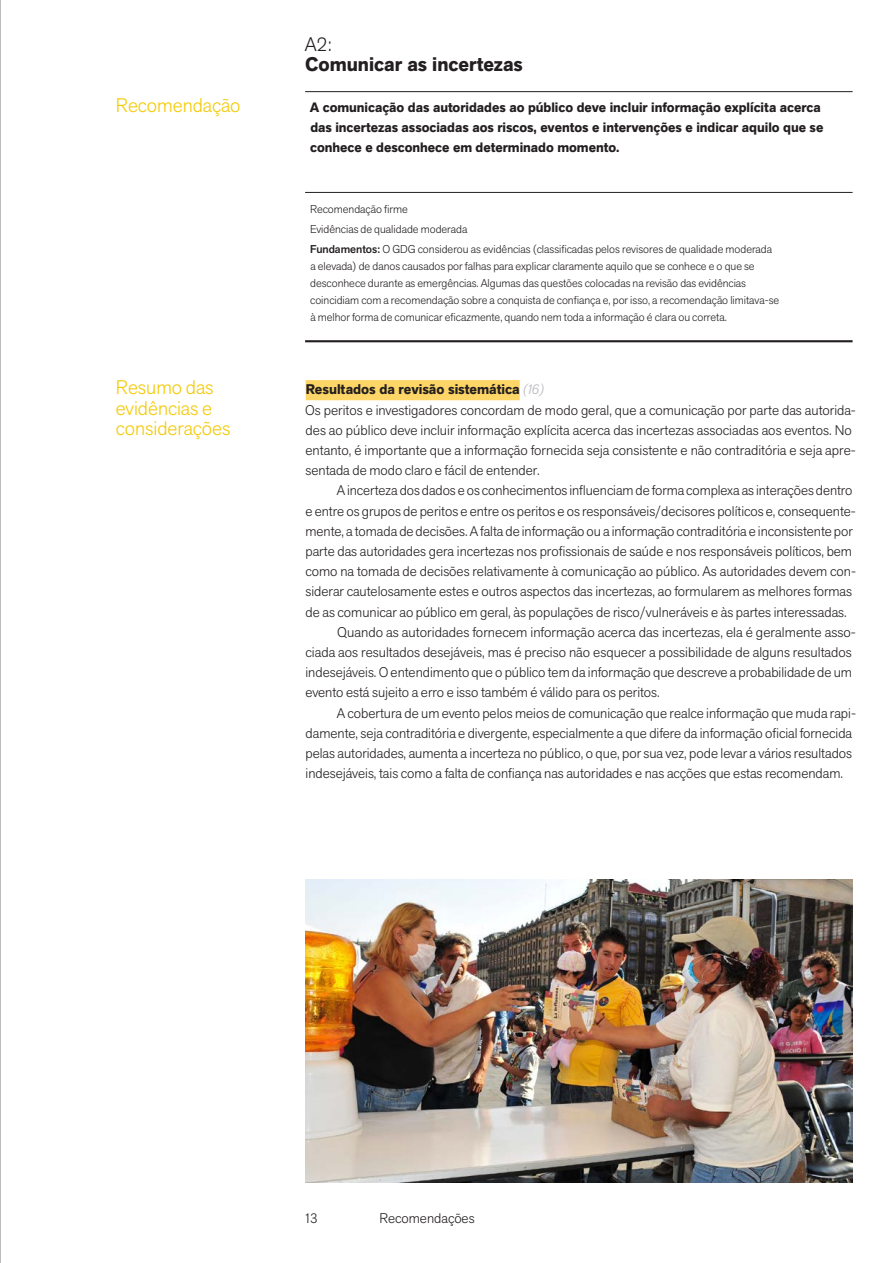
<style>
.page{position:relative;width:893px;height:1263px;background:#fff}
.page>*{position:absolute;margin:0;border:0;box-sizing:border-box;transform-origin:0 0}
.t1{font:300 19.5px/20.2px "Akzid Grtsk Next";color:#f4ca05}
.t2{font:700 19.5px "Akzid Grtsk Next";color:#231f20}
.t3{font:300 19.5px "Akzid Grtsk Next";color:#231f20}
.t4{font:300 13.8px/20.2px "Akzid Grtsk Next";color:#231f20}
.t5{font:700 13.5px/20.2px "Akzid Grtsk Next";color:#231f20}
.t6{font:300 11.25px/16.8px "Akzid Grtsk Next";color:#231f20}
.s1{font-weight:500}
.s2{font-weight:700}
.s3{font-style:italic;color:#b2b3b7}
</style>
<div class="page">
<img style="left:305px;top:879px;width:548px;height:303px">
<hr style="left:0;top:0;width:1px;height:1263px;background:#b2b3b7">
<hr style="left:305px;top:91px;width:548px;height:1px;background:#231f20">
<hr style="left:305px;top:192px;width:548px;height:1px;background:#231f20">
<hr style="left:305px;top:340px;width:548px;height:2px;background:#231f20">
<div style="left:306px;top:380px;width:214px;height:20px;background:#fed667"></div>
<h1 class="t1" style="left:116px;top:94px;width:126px">Recomendação</h1>
<h1 class="t1" style="left:116px;top:377px;width:116px">Resumo das evidências e considerações</h1>
<h1 class="t3" style="left:305px;top:32px;width:28px">A2:</h1>
<h1 class="t2" style="left:305px;top:52px;width:219px">Comunicar as incertezas</h1>
<p class="t5" style="left:310px;top:97px;width:515px">A comunicação das autoridades ao público deve incluir informação explícita acerca das incertezas associadas aos riscos, eventos e intervenções e indicar aquilo que se conhece e desconhece em determinado momento.</p>
<p class="t6" style="left:310px;top:198px;width:464px;line-height:20.2px">Recomendação firme<br>Evidências de qualidade moderada<br><span class="s1">Fundamentos:</span> O GDG considerou as evidências (classificadas pelos revisores de qualidade moderada</p>
<p class="t6" style="left:310px;top:257px;width:470px">a elevada) de danos causados por falhas para explicar claramente aquilo que se conhece e o que se desconhece durante as emergências. Algumas das questões colocadas na revisão das evidências coincidiam com a recomendação sobre a conquista de confiança e, por isso, a recomendação limitava-se à melhor forma de comunicar eficazmente, quando nem toda a informação é clara ou correta.</p>
<p class="t4" style="left:305px;top:379px;width:552px"><span class="s2">Resultados da revisão sistemática</span> <span class="s3">(16)<br></span>Os peritos e investigadores concordam de modo geral, que a comunicação por parte das autorida&shy;des ao público deve incluir informação explícita acerca das incertezas associadas aos eventos. No entanto, é importante que a informação fornecida seja consistente e não contraditória e seja apre&shy;sentada de modo claro e fácil de entender.</p>
<p class="t4" style="left:337px;top:480px;width:517px">A incerteza dos dados e os conhecimentos influenciam de forma complexa as interações dentro</p>
<p class="t4" style="left:305px;top:500px;width:552px">e entre os grupos de peritos e entre os peritos e os responsáveis/decisores políticos e, consequente-</p>
<p class="t4" style="left:305px;top:521px;width:549px">mente, a tomada de decisões. A falta de informação ou a informação contraditória e inconsistente por</p>
<p class="t4" style="left:305px;top:541px;width:548px">parte das autoridades gera incertezas nos profissionais de saúde e nos responsáveis políticos, bem</p>
<p class="t4" style="left:305px;top:561px;width:552px">como na tomada de decisões relativamente à comunicação ao público. As autoridades devem con-</p>
<p class="t4" style="left:306px;top:581px;width:548px">siderar cautelosamente estes e outros aspectos das incertezas, ao formularem as melhores formas</p>
<p class="t4" style="left:306px;top:601px;width:543px">de as comunicar ao público em geral, às populações de risco/vulneráveis e às partes interessadas.</p>
<p class="t4" style="left:337px;top:622px;width:520px">Quando as autoridades fornecem informação acerca das incertezas, ela é geralmente asso-</p>
<p class="t4" style="left:305px;top:642px;width:548px">ciada aos resultados desejáveis, mas é preciso não esquecer a possibilidade de alguns resultados</p>
<p class="t4" style="left:305px;top:662px;width:548px">indesejáveis. O entendimento que o público tem da informação que descreve a probabilidade de um</p>
<p class="t4" style="left:305px;top:682px;width:356px">evento está sujeito a erro e isso também é válido para os peritos.</p>
<p class="t4" style="left:337px;top:702px;width:521px">A cobertura de um evento pelos meios de comunicação que realce informação que muda rapi-</p>
<p class="t4" style="left:306px;top:723px;width:548px">damente, seja contraditória e divergente, especialmente a que difere da informação oficial fornecida</p>
<p class="t4" style="left:305px;top:743px;width:548px">pelas autoridades, aumenta a incerteza no público, o que, por sua vez, pode levar a vários resultados</p>
<p class="t4" style="left:306px;top:763px;width:539px">indesejáveis, tais como a falta de confiança nas autoridades e nas acções que estas recomendam.</p>
<p class="t4" style="left:305px;top:1207px;width:14px">13</p>
<p class="t4" style="left:379px;top:1207px;width:97px">Recomendações</p>
</div>
